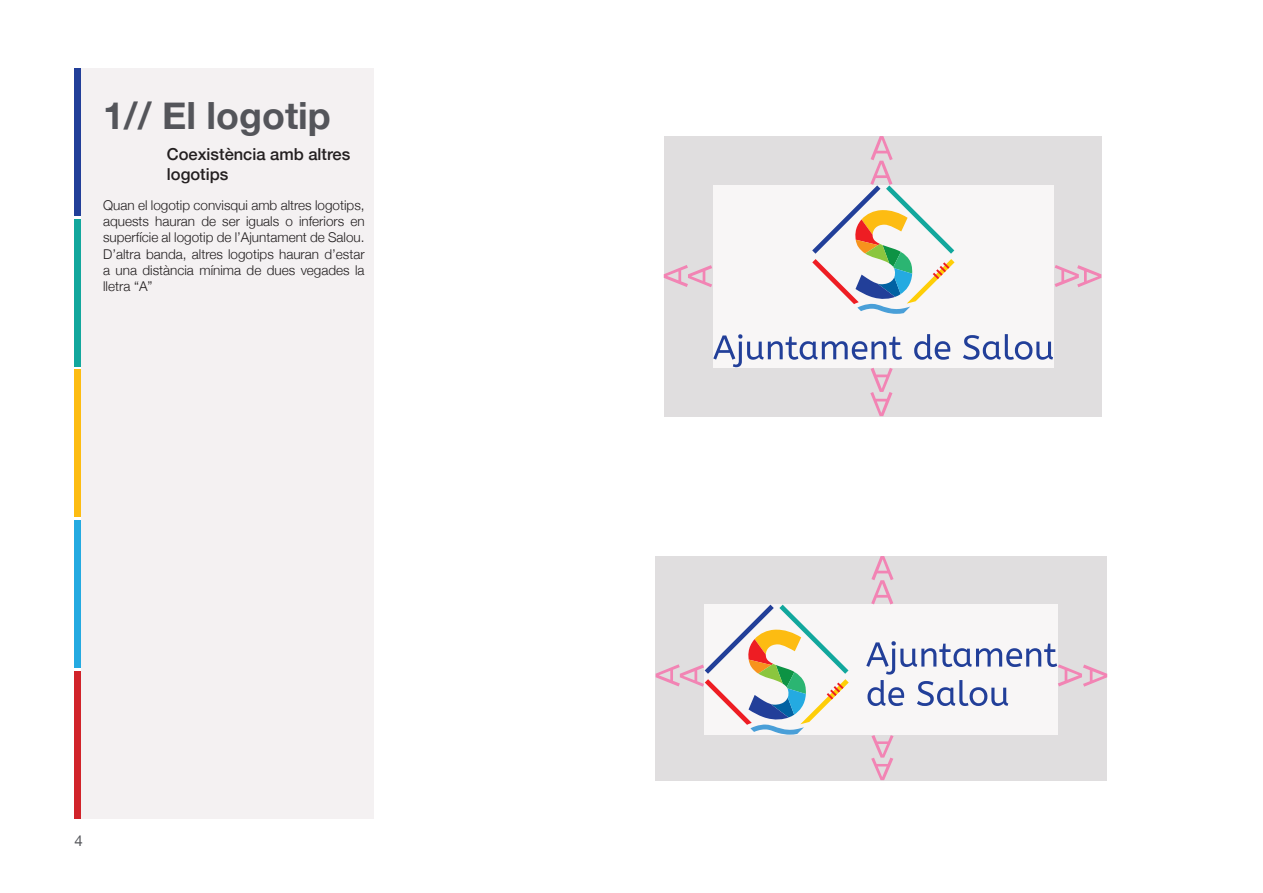
<style>
.page{position:relative;width:1263px;height:893px;background:#fff}
.page>*{position:absolute;margin:0;border:0;box-sizing:border-box;transform-origin:0 0}
.t1{font:700 37.5px "Helvetica Neue";color:#54555a}
.t2{font:500 16.5px "Helvetica Neue";color:#231f20}
.t3{font:15px "Helvetica Neue";color:#54555a}
.t4{font:300 13.5px/16.2px "Helvetica Neue";color:#231f20;text-align:justify}
</style>
<div class="page">
<div style="left:656px;top:556px;width:451px;height:224px;background:#e0dedf"></div>
<div style="left:704px;top:605px;width:353px;height:130px;background:#f8f6f6"></div>
<div style="left:664px;top:136px;width:437px;height:280px;background:#e0dedf"></div>
<div style="left:713px;top:185px;width:341px;height:183px;background:#f8f6f6"></div>
<svg style="left:664px;top:265px;width:48px;height:22px"></svg>
<svg style="left:1054px;top:265px;width:47px;height:22px"></svg>
<svg style="left:871px;top:735px;width:22px;height:45px"></svg>
<svg style="left:871px;top:556px;width:22px;height:48px"></svg>
<div style="left:81px;top:68px;width:292px;height:751px;background:#f4f1f2"></div>
<div style="left:75px;top:68px;width:6px;height:148px;background:#223f99"></div>
<div style="left:75px;top:219px;width:6px;height:148px;background:#12a79d"></div>
<div style="left:75px;top:369px;width:6px;height:148px;background:#fdbc12"></div>
<div style="left:75px;top:671px;width:6px;height:148px;background:#d1232a"></div>
<div style="left:75px;top:520px;width:6px;height:148px;background:#24aae1"></div>
<svg style="left:713px;top:334px;width:340px;height:82px"></svg>
<svg style="left:812px;top:136px;width:142px;height:178px"></svg>
<svg style="left:656px;top:605px;width:193px;height:130px"></svg>
<svg style="left:866px;top:641px;width:241px;height:65px"></svg>
<p class="t1" style="left:103px;top:86px;width:229px">1// El logotip</p>
<p class="t2" style="left:167px;top:141px;width:185px">Coexistència amb altres</p>
<p class="t2" style="left:167px;top:161px;width:63px">logotips</p>
<p class="t4" style="left:103px;top:196px;width:263px">Quan el logotip convisqui amb altres logotips, aquests hauran de ser iguals o inferiors en superfície al logotip de l’Ajuntament de Salou.<br>D’altra banda, altres logotips hauran d’estar a una distància mínima de dues vegades la lletra “A”</p>
<p class="t3" style="left:75px;top:830px;width:10px">4</p>
</div>
